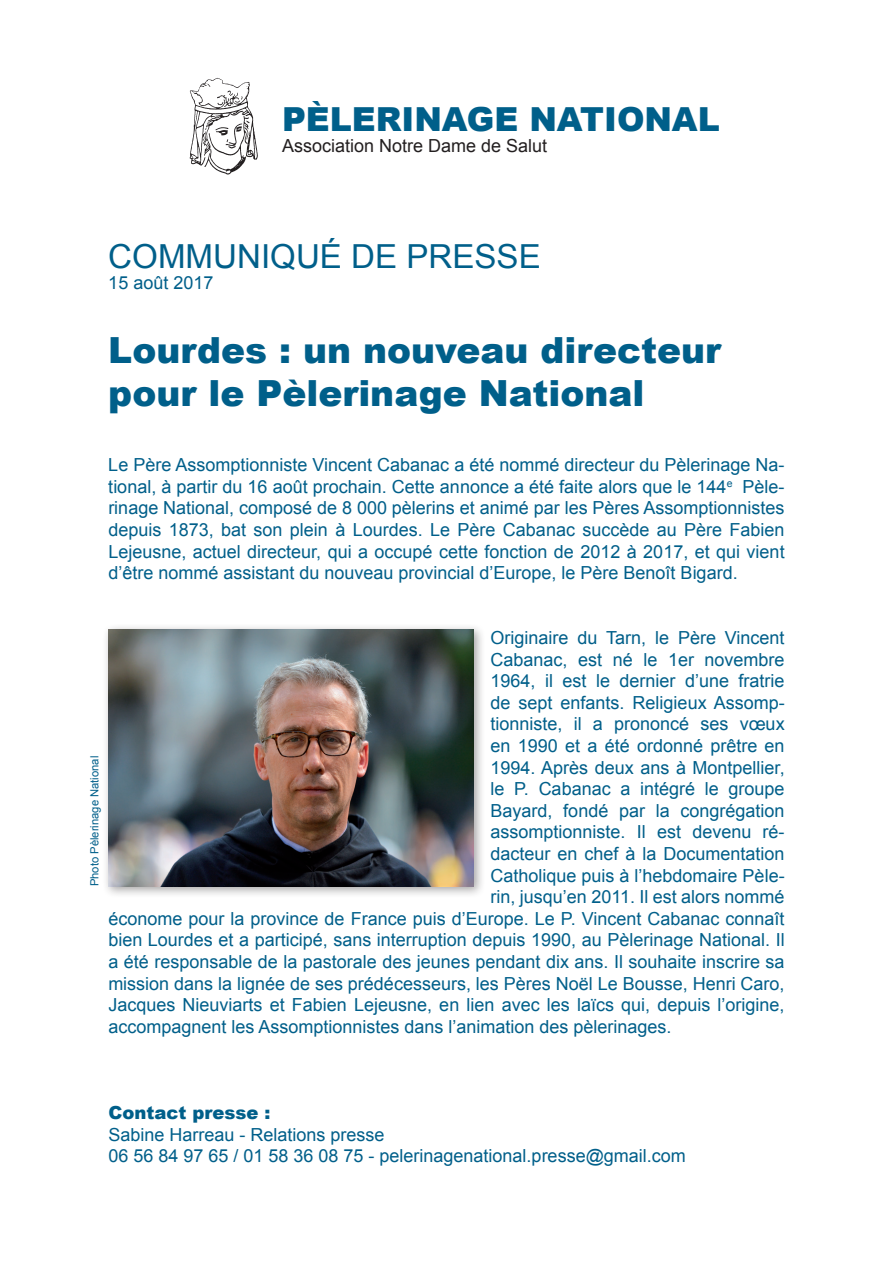
<style>
.page{position:relative;width:893px;height:1263px;background:#fff}
.page>*{position:absolute;margin:0;border:0;box-sizing:border-box;transform-origin:0 0}
.t1{font:900 36px/43.2px "Arial";color:#005f8a}
.t2{font:33.15px "Arial";color:#005f8a}
.t3{font:900 33.15px "Arial";color:#005f8a}
.t4{font:18px/21.6px "Arial";color:#005f8a;text-align:justify}
.t5{font:18px "Arial";color:#231f20}
.t6{font:900 18px "Arial";color:#005f8a}
.t7{font:11.25px "Arial";color:#005f8a}
</style>
<div class="page">
<div style="left:103px;top:624px;width:383px;height:274px;background:#231f20;opacity:.4"></div>
<img style="left:108px;top:629px;width:366px;height:257px">
<img style="left:189px;top:77px;width:69px;height:98px">
<h2 class="t3" style="left:282px;top:95px;width:439px">PÈLERINAGE NATIONAL</h2>
<p class="t5" style="left:282px;top:134px;width:267px">Association Notre Dame de Salut</p>
<h2 class="t2" style="left:108px;top:234px;width:434px">COMMUNIQUÉ DE PRESSE</h2>
<p class="t4" style="left:108px;top:272px;width:107px">15 août 2017</p>
<h1 class="t1" style="left:108px;top:328px;width:614px">Lourdes : un nouveau directeur pour le Pèlerinage National</h1>
<p class="t4" style="left:108px;top:454px;width:678px">Le Père Assomptionniste Vincent Cabanac a été nommé directeur du Pèlerinage Na&shy;tional, à partir du 16 août prochain. Cette annonce a été faite alors que le 144<sup>e</sup> Pèle&shy;rinage National, composé de 8 000 pèlerins et animé par les Pères Assomptionnistes depuis 1873, bat son plein à Lourdes. Le Père Cabanac succède au Père Fabien Lejeusne, actuel directeur, qui a occupé cette fonction de 2012 à 2017, et qui vient d’être nommé assistant du nouveau provincial d’Europe, le Père Benoît Bigard.</p>
<p class="t4" style="left:491px;top:627px;width:296px">Originaire du Tarn, le Père Vincent</p>
<p class="t4" style="left:491px;top:649px;width:296px">Cabanac, est né le 1er novembre</p>
<p class="t4" style="left:491px;top:670px;width:296px">1964, il est le dernier d’une fratrie</p>
<p class="t4" style="left:491px;top:692px;width:296px">de sept enfants. Religieux Assomp-</p>
<p class="t4" style="left:491px;top:713px;width:296px">tionniste, il a prononcé ses vœux</p>
<p class="t4" style="left:491px;top:735px;width:296px">en 1990 et a été ordonné prêtre en</p>
<p class="t4" style="left:491px;top:757px;width:296px">1994. Après deux ans à Montpellier,</p>
<p class="t4" style="left:491px;top:778px;width:296px">le P. Cabanac a intégré le groupe</p>
<p class="t4" style="left:491px;top:800px;width:296px">Bayard, fondé par la congrégation</p>
<p class="t4" style="left:491px;top:821px;width:296px">assomptionniste. Il est devenu ré-</p>
<p class="t4" style="left:491px;top:843px;width:296px">dacteur en chef à la Documentation</p>
<p class="t4" style="left:491px;top:865px;width:296px">Catholique puis à l’hebdomaire Pèle-</p>
<p class="t4" style="left:491px;top:886px;width:296px">rin, jusqu’en 2011. Il est alors nommé</p>
<p class="t4" style="left:108px;top:908px;width:678px">économe pour la province de France puis d’Europe. Le P. Vincent Cabanac connaît</p>
<p class="t4" style="left:108px;top:929px;width:678px">bien Lourdes et a participé, sans interruption depuis 1990, au Pèlerinage National. Il</p>
<p class="t4" style="left:108px;top:951px;width:678px">a été responsable de la pastorale des jeunes pendant dix ans. Il souhaite inscrire sa</p>
<p class="t4" style="left:108px;top:973px;width:678px">mission dans la lignée de ses prédécesseurs, les Pères Noël Le Bousse, Henri Caro,</p>
<p class="t4" style="left:108px;top:994px;width:678px">Jacques Nieuviarts et Fabien Lejeusne, en lien avec les laïcs qui, depuis l’origine,</p>
<p class="t4" style="left:108px;top:1016px;width:565px">accompagnent les Assomptionnistes dans l’animation des pèlerinages.</p>
<p class="t7" style="left:87px;top:886px;width:132px;rotate:-90deg">Photo Pèlerinage National</p>
<p class="t6" style="left:108px;top:1100px;width:164px">Contact presse :</p>
<p class="t4" style="left:108px;top:1124px;width:579px">Sabine Harreau - Relations presse<br>06 56 84 97 65 / 01 58 36 08 75 - pelerinagenational.presse@gmail.com</p>
</div>
